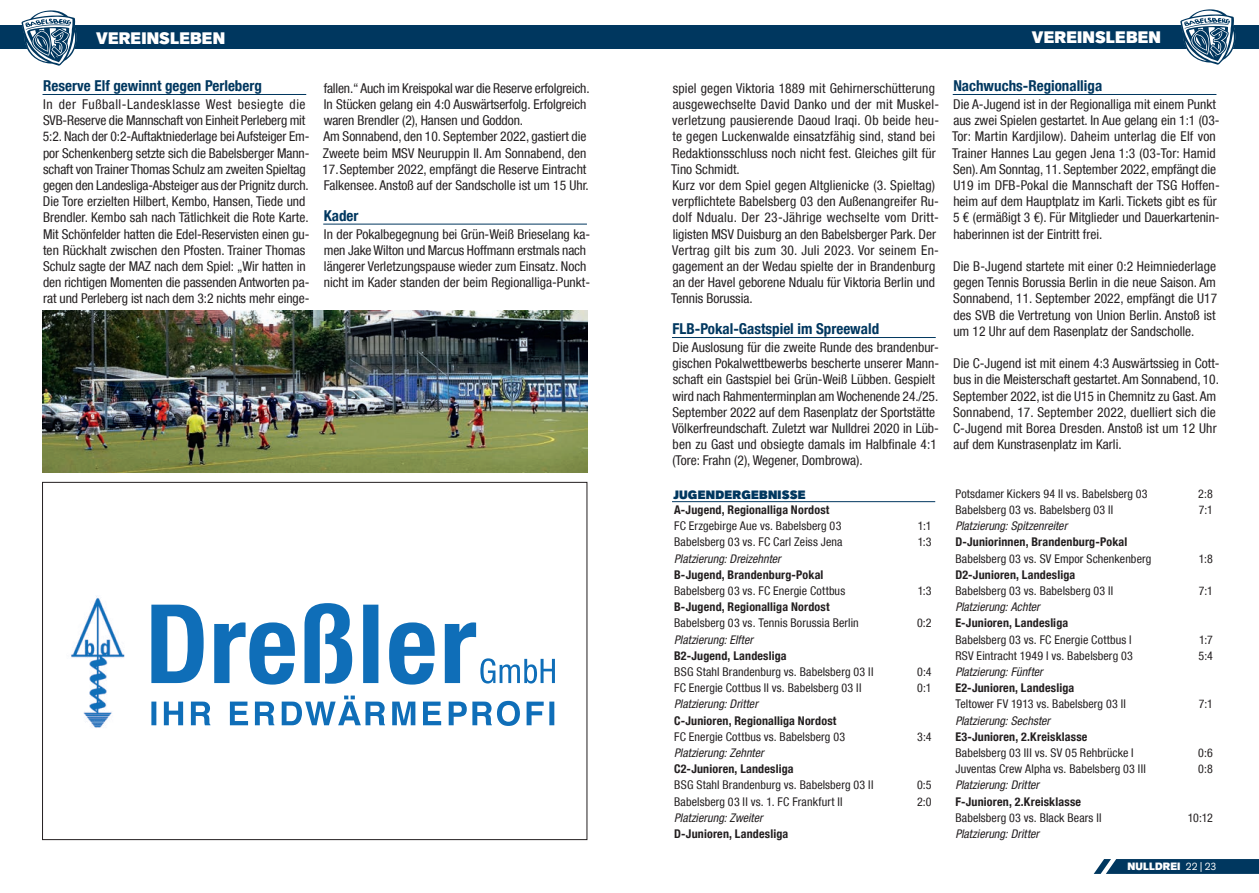
<style>
.page{position:relative;width:1259px;height:893px;background:#fff}
.page>*{position:absolute;margin:0;border:0;box-sizing:border-box;transform-origin:0 0}
.t1{font:800 16.5px "Akzid Grtsk Next";letter-spacing:.01em;color:#fff}
.t2{font:700 condensed 15px "Helvetica Neue LT Com";color:#00375f}
.t3{font:condensed 13.5px/16.2px "Helvetica Neue LT Com";color:#231f20}
.t4{font:condensed 12px "Helvetica Neue LT Com";letter-spacing:.01em;color:#231f20}
.t5{font:700 condensed 12px "Helvetica Neue LT Com";letter-spacing:.015em;color:#231f20}
.t6{font:italic condensed 12px "Helvetica Neue LT Com";letter-spacing:.005em;color:#231f20}
.t7{font:900 12px "Akzid Grtsk Next";letter-spacing:.02em;color:#00375f}
.t8{font:800 10.5px "Akzid Grtsk Next";letter-spacing:.01em;color:#fff}
.s1{font-weight:400}
</style>
<div class="page">
<hr style="left:43px;top:94px;width:263px;height:1px;background:#00375f">
<hr style="left:323px;top:224px;width:264px;height:1px;background:#00375f">
<svg style="left:151px;top:603px;width:404px;height:82px"></svg>
<img style="left:71px;top:596px;width:54px;height:132px">
<svg style="left:151px;top:696px;width:403px;height:30px"></svg>
<hr style="left:672px;top:337px;width:263px;height:1px;background:#00375f">
<hr style="left:952px;top:94px;width:264px;height:1px;background:#00375f">
<img style="left:43px;top:310px;width:544px;height:163px">
<hr style="left:672px;top:501px;width:263px;height:1px;background:#00375f">
<div style="left:0;top:26px;width:1259px;height:23px;background:#00375f"></div>
<svg style="left:1093px;top:859px;width:166px;height:15px;background:#12456a"></svg>
<svg style="left:1180px;top:9px;width:55px;height:56px"></svg>
<svg style="left:21px;top:10px;width:56px;height:56px"></svg>
<p class="t1" style="left:96px;top:28px;width:130px">VEREINSLEBEN</p>
<p class="t1" style="left:1032px;top:27px;width:130px">VEREINSLEBEN</p>
<p class="t2" style="left:43px;top:77px;width:220px">Reserve Elf gewinnt gegen Perleberg</p>
<p class="t3" style="left:43px;top:96px;width:268px">In der Fußball-Landesklasse West besiegte die SVB-Reserve die Mannschaft von Einheit Perleberg mit 5:2. Nach der 0:2-Auftaktniederlage bei Aufsteiger Em&shy;por Schenkenberg setzte sich die Babelsberger Mann&shy;schaft von Trainer Thomas Schulz am zweiten Spieltag gegen den Landesliga-Absteiger aus der Prignitz durch.<br>Die Tore erzielten Hilbert, Kembo, Hansen, Tiede und Brendler. Kembo sah nach Tätlichkeit die Rote Karte.<br>Mit Schönfelder hatten die Edel-Reservisten einen gu&shy;ten Rückhalt zwischen den Pfosten. Trainer Thomas Schulz sagte der MAZ nach dem Spiel: „Wir hatten in den richtigen Momenten die passenden Antworten pa&shy;rat und Perleberg ist nach dem 3:2 nichts mehr einge-</p>
<p class="t3" style="left:322px;top:80px;width:269px">fallen.“ Auch im Kreispokal war die Reserve erfolgreich.<br>In Stücken gelang ein 4:0 Auswärtserfolg. Erfolgreich waren Brendler (2), Hansen und Goddon.<br>Am Sonnabend, den 10. September 2022, gastiert die Zweete beim MSV Neuruppin II. Am Sonnabend, den 17.September 2022, empfängt die Reserve Eintracht Falkensee. Anstoß auf der Sandscholle ist um 15 Uhr.</p>
<p class="t2" style="left:324px;top:207px;width:36px">Kader</p>
<p class="t3" style="left:324px;top:226px;width:268px">In der Pokalbegegnung bei Grün-Weiß Brieselang ka&shy;men Jake Wilton und Marcus Hoffmann erstmals nach längerer Verletzungspause wieder zum Einsatz. Noch nicht im Kader standen der beim Regionalliga-Punkt-</p>
<p class="t3" style="left:671px;top:80px;width:269px">spiel gegen Viktoria 1889 mit Gehirnerschütterung ausgewechselte David Danko und der mit Muskel&shy;verletzung pausierende Daoud Iraqi. Ob beide heu&shy;te gegen Luckenwalde einsatzfähig sind, stand bei Redaktionsschluss noch nicht fest. Gleiches gilt für Tino Schmidt.<br>Kurz vor dem Spiel gegen Altglienicke (3. Spieltag) verpflichtete Babelsberg 03 den Außenangreifer Ru&shy;dolf Ndualu. Der 23-Jährige wechselte vom Dritt&shy;ligisten MSV Duisburg an den Babelsberger Park. Der Vertrag gilt bis zum 30. Juli 2023. Vor seinem En&shy;gagement an der Wedau spielte der in Brandenburg an der Havel geborene Ndualu für Viktoria Berlin und Tennis Borussia.</p>
<p class="t2" style="left:672px;top:320px;width:208px">FLB-Pokal-Gastspiel im Spreewald</p>
<p class="t3" style="left:672px;top:339px;width:268px">Die Auslosung für die zweite Runde des brandenbur&shy;gischen Pokalwettbewerbs bescherte unserer Mann&shy;schaft ein Gastspiel bei Grün-Weiß Lübben. Gespielt wird nach Rahmenterminplan am Wochenende 24./25.<br>September 2022 auf dem Rasenplatz der Sportstätte Völkerfreundschaft. Zuletzt war Nulldrei 2020 in Lüb&shy;ben zu Gast und obsiegte damals im Halbfinale 4:1 (Tore: Frahn (2), Wegener, Dombrowa).</p>
<p class="t7" style="left:673px;top:487px;width:134px">JUGENDERGEBNISSE</p>
<p class="t5" style="left:674px;top:502px;width:157px">A-Jugend, Regionalliga Nordost</p>
<p class="t4" style="left:674px;top:519px;width:169px">FC Erzgebirge Aue vs. Babelsberg 03</p>
<p class="t4" style="left:918px;top:519px;width:15px">1:1</p>
<p class="t4" style="left:674px;top:535px;width:170px">Babelsberg 03 vs. FC Carl Zeiss Jena</p>
<p class="t4" style="left:917px;top:535px;width:15px">1:3</p>
<p class="t6" style="left:674px;top:551px;width:108px">Platzierung: Dreizehnter</p>
<p class="t5" style="left:674px;top:567px;width:151px">B-Jugend, Brandenburg-Pokal</p>
<p class="t4" style="left:674px;top:584px;width:173px">Babelsberg 03 vs. FC Energie Cottbus</p>
<p class="t4" style="left:917px;top:584px;width:15px">1:3</p>
<p class="t5" style="left:674px;top:600px;width:157px">B-Jugend, Regionalliga Nordost</p>
<p class="t4" style="left:674px;top:616px;width:186px">Babelsberg 03 vs. Tennis Borussia Berlin</p>
<p class="t4" style="left:917px;top:616px;width:16px">0:2</p>
<p class="t6" style="left:674px;top:632px;width:80px">Platzierung: Elfter</p>
<p class="t5" style="left:674px;top:648px;width:114px">B2-Jugend, Landesliga</p>
<p class="t4" style="left:674px;top:665px;width:201px">BSG Stahl Brandenburg vs. Babelsberg 03 II</p>
<p class="t4" style="left:917px;top:665px;width:16px">0:4</p>
<p class="t4" style="left:674px;top:681px;width:189px">FC Energie Cottbus II vs. Babelsberg 03 II</p>
<p class="t4" style="left:917px;top:681px;width:16px">0:1</p>
<p class="t6" style="left:674px;top:697px;width:85px">Platzierung: Dritter</p>
<p class="t5" style="left:674px;top:713px;width:164px">C-Junioren, Regionalliga Nordost</p>
<p class="t4" style="left:674px;top:729px;width:173px">FC Energie Cottbus vs. Babelsberg 03</p>
<p class="t4" style="left:917px;top:729px;width:16px">3:4</p>
<p class="t6" style="left:674px;top:746px;width:91px">Platzierung: Zehnter</p>
<p class="t5" style="left:674px;top:762px;width:121px">C2-Junioren, Landesliga</p>
<p class="t4" style="left:674px;top:778px;width:201px">BSG Stahl Brandenburg vs. Babelsberg 03 II</p>
<p class="t4" style="left:917px;top:778px;width:16px">0:5</p>
<p class="t4" style="left:674px;top:794px;width:170px">Babelsberg 03 II vs. 1. FC Frankfurt II</p>
<p class="t4" style="left:917px;top:794px;width:16px">2:0</p>
<p class="t6" style="left:674px;top:810px;width:90px">Platzierung: Zweiter</p>
<p class="t5" style="left:674px;top:826px;width:116px">D-Junioren, Landesliga</p>
<p class="t2" style="left:953px;top:77px;width:150px">Nachwuchs-Regionalliga</p>
<p class="t3" style="left:952px;top:96px;width:269px">Die A-Jugend ist in der Regionalliga mit einem Punkt aus zwei Spielen gestartet. In Aue gelang ein 1:1 (03- Tor: Martin Kardjilow). Daheim unterlag die Elf von Trainer Hannes Lau gegen Jena 1:3 (03-Tor: Hamid Sen). Am Sonntag, 11. September 2022, empfängt die U19 im DFB-Pokal die Mannschaft der TSG Hoffen&shy;heim auf dem Hauptplatz im Karli. Tickets gibt es für 5 € (ermäßigt 3 €). Für Mitglieder und Dauerkartenin&shy;haberinnen ist der Eintritt frei.</p>
<p class="t3" style="left:953px;top:258px;width:265px;text-align:justify">Die B-Jugend startete mit einer 0:2 Heimniederlage gegen Tennis Borussia Berlin in die neue Saison. Am Sonnabend, 11. September 2022, empfängt die U17 des SVB die Vertretung von Union Berlin. Anstoß ist um 12 Uhr auf dem Rasenplatz der Sandscholle.</p>
<p class="t3" style="left:953px;top:355px;width:268px">Die C-Jugend ist mit einem 4:3 Auswärtssieg in Cott&shy;bus in die Meisterschaft gestartet. Am Sonnabend, 10.<br>September 2022, ist die U15 in Chemnitz zu Gast. Am Sonnabend, 17. September 2022, duelliert sich die C-Jugend mit Borea Dresden. Anstoß ist um 12 Uhr auf dem Kunstrasenplatz im Karli.</p>
<p class="t4" style="left:955px;top:486px;width:194px">Potsdamer Kickers 94 II vs. Babelsberg 03</p>
<p class="t4" style="left:1198px;top:486px;width:16px">2:8</p>
<p class="t4" style="left:955px;top:503px;width:159px">Babelsberg 03 vs. Babelsberg 03 II</p>
<p class="t4" style="left:1199px;top:503px;width:15px">7:1</p>
<p class="t6" style="left:955px;top:519px;width:113px">Platzierung: Spitzenreiter</p>
<p class="t5" style="left:955px;top:535px;width:173px">D-Juniorinnen, Brandenburg-Pokal</p>
<p class="t4" style="left:955px;top:551px;width:197px">Babelsberg 03 vs. SV Empor Schenkenberg</p>
<p class="t4" style="left:1198px;top:551px;width:15px">1:8</p>
<p class="t5" style="left:955px;top:567px;width:121px">D2-Junioren, Landesliga</p>
<p class="t4" style="left:955px;top:584px;width:159px">Babelsberg 03 vs. Babelsberg 03 II</p>
<p class="t4" style="left:1199px;top:584px;width:15px">7:1</p>
<p class="t6" style="left:955px;top:600px;width:86px">Platzierung: Achter</p>
<p class="t5" style="left:955px;top:616px;width:114px">E-Junioren, Landesliga</p>
<p class="t4" style="left:955px;top:632px;width:178px">Babelsberg 03 vs. FC Energie Cottbus I</p>
<p class="t4" style="left:1199px;top:632px;width:15px">1:7</p>
<p class="t4" style="left:955px;top:648px;width:179px">RSV Eintracht 1949 I vs. Babelsberg 03</p>
<p class="t4" style="left:1198px;top:648px;width:16px">5:4</p>
<p class="t6" style="left:955px;top:665px;width:89px">Platzierung: Fünfter</p>
<p class="t5" style="left:955px;top:681px;width:120px">E2-Junioren, Landesliga</p>
<p class="t4" style="left:955px;top:697px;width:172px">Teltower FV 1913 vs. Babelsberg 03 II</p>
<p class="t4" style="left:1199px;top:697px;width:15px">7:1</p>
<p class="t6" style="left:955px;top:713px;width:96px">Platzierung: Sechster</p>
<p class="t5" style="left:955px;top:729px;width:134px">E3-Junioren, 2.Kreisklasse</p>
<p class="t4" style="left:955px;top:746px;width:180px">Babelsberg 03 III vs. SV 05 Rehbrücke I</p>
<p class="t4" style="left:1198px;top:746px;width:16px">0:6</p>
<p class="t4" style="left:955px;top:762px;width:192px">Juventas Crew Alpha vs. Babelsberg 03 III</p>
<p class="t4" style="left:1198px;top:762px;width:16px">0:8</p>
<p class="t6" style="left:955px;top:778px;width:85px">Platzierung: Dritter</p>
<p class="t5" style="left:955px;top:794px;width:127px">F-Junioren, 2.Kreisklasse</p>
<p class="t4" style="left:955px;top:810px;width:148px">Babelsberg 03 vs. Black Bears II</p>
<p class="t4" style="left:1187px;top:810px;width:27px">10:12</p>
<p class="t6" style="left:955px;top:827px;width:85px">Platzierung: Dritter</p>
<p class="t8" style="left:1127px;top:860px;width:90px">NULLDREI <span class="s1">22 | 23</span></p>
</div>
